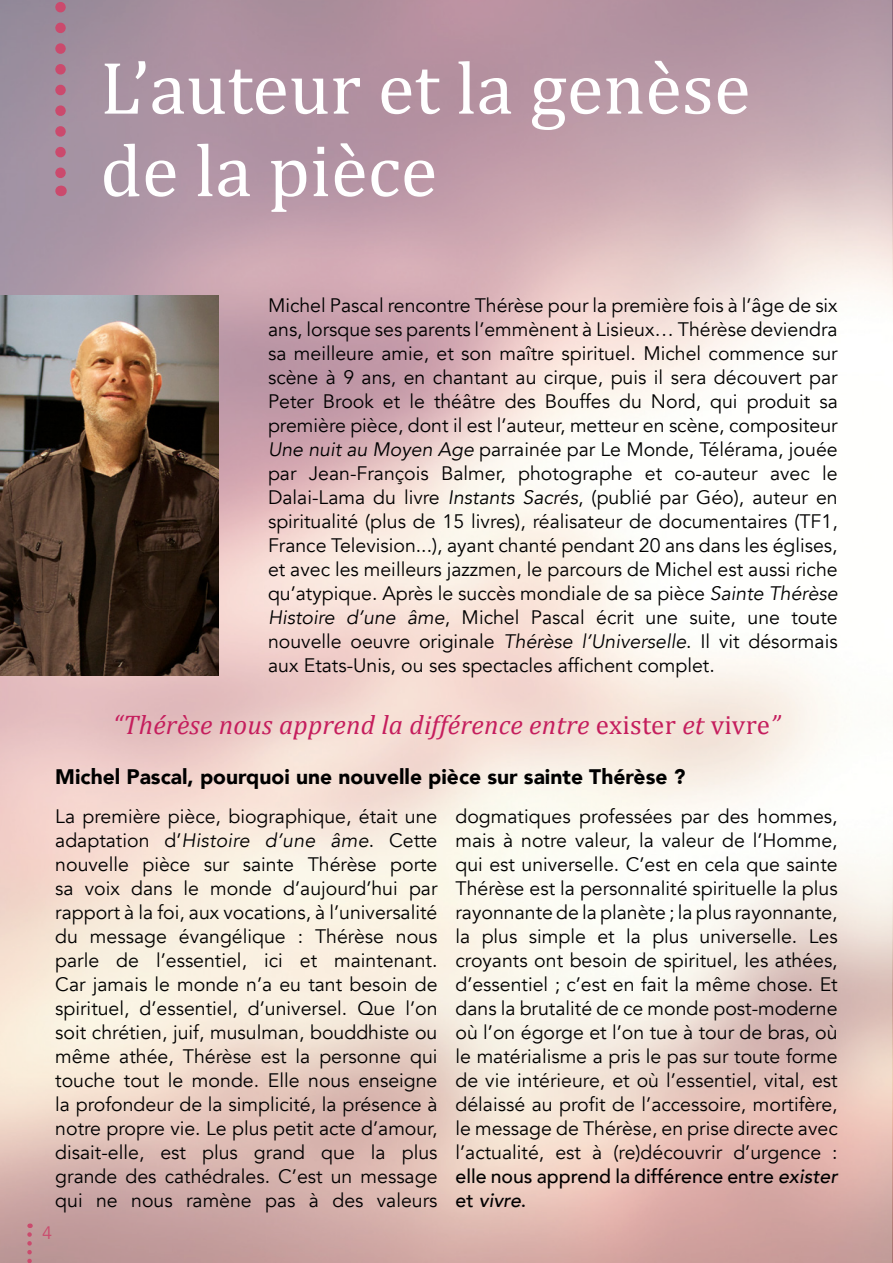
<style>
.page{position:relative;width:893px;height:1263px;background:#fff}
.page>*{position:absolute;margin:0;border:0;box-sizing:border-box;transform-origin:0 0}
.t1{font:75px/82.5px "Cambria";color:#fff}
.t2{font:italic 27px "Cambria";letter-spacing:.01em;color:#c51e5d}
.t3{font:900 21px "Avenir";color:#000}
.t4{font:19.5px/24px "Avenir";color:#000;text-align:justify}
.t5{font:18px "Avenir";color:#cb4a6d}
.s1{font-style:italic}
.s2{font-style:normal}
.s3{font-weight:500}
.s4{font-weight:500;font-style:italic}
</style>
<div class="page">
<img style="left:0;top:0;width:893px;height:1263px">
<svg style="left:27px;top:1234px;width:5px;height:29px"></svg>
<img style="left:0;top:296px;width:218px;height:379px">
<svg style="left:55px;top:0;width:11px;height:196px"></svg>
<h1 class="t1" style="left:100px;top:46px;width:652px">L’auteur et la genèse de la pièce</h1>
<p class="t4" style="left:268px;top:294px;width:571px">Michel Pascal rencontre Thérèse pour la première fois à l’âge de six ans, lorsque ses parents l’emmènent à Lisieux… Thérèse deviendra sa meilleure amie, et son maître spirituel. Michel commence sur scène à 9 ans, en chantant au cirque, puis il sera découvert par Peter Brook et le théâtre des Bouffes du Nord, qui produit sa première pièce, dont il est l’auteur, metteur en scène, compositeur <span class="s1">Une nuit au Moyen Age</span> parrainée par Le Monde, Télérama, jouée par Jean-François Balmer, photographe et co-auteur avec le Dalai-Lama du livre <span class="s1">Instants Sacrés</span>, (publié par Géo), auteur en spiritualité (plus de 15 livres), réalisateur de documentaires (TF1, France Television...), ayant chanté pendant 20 ans dans les églises, et avec les meilleurs jazzmen, le parcours de Michel est aussi riche qu’atypique. Après le succès mondiale de sa pièce <span class="s1">Sainte Thérèse Histoire d’une âme</span>, Michel Pascal écrit une suite, une toute nouvelle oeuvre originale <span class="s1">Thérèse l’Universelle</span>. Il vit désormais aux Etats-Unis, ou ses spectacles affichent complet.</p>
<h2 class="t2" style="left:113px;top:706px;width:669px">“Thérèse nous apprend la différence entre <span class="s2">exister</span> et <span class="s2">vivre</span>”</h2>
<p class="t3" style="left:55px;top:759px;width:632px">Michel Pascal, pourquoi une nouvelle pièce sur sainte Thérèse ?</p>
<p class="t4" style="left:55px;top:804px;width:384px">La première pièce, biographique, était une adaptation d’<span class="s1">Histoire d’une âme</span>. Cette nouvelle pièce sur sainte Thérèse porte sa voix dans le monde d’aujourd’hui par rapport à la foi, aux vocations, à l’universalité du message évangélique : Thérèse nous parle de l’essentiel, ici et maintenant.<br>Car jamais le monde n’a eu tant besoin de spirituel, d’essentiel, d’universel. Que l’on soit chrétien, juif, musulman, bouddhiste ou même athée, Thérèse est la personne qui touche tout le monde. Elle nous enseigne la profondeur de la simplicité, la présence à notre propre vie. Le plus petit acte d’amour, disait-elle, est plus grand que la plus grande des cathédrales. C’est un message qui ne nous ramène pas à des valeurs</p>
<p class="t4" style="left:455px;top:805px;width:384px">dogmatiques professées par des hommes, mais à notre valeur, la valeur de l’Homme, qui est universelle. C’est en cela que sainte Thérèse est la personnalité spirituelle la plus rayonnante de la planète ; la plus rayonnante, la plus simple et la plus universelle. Les croyants ont besoin de spirituel, les athées, d’essentiel ; c’est en fait la même chose. Et dans la brutalité de ce monde post-moderne où l’on égorge et l’on tue à tour de bras, où le matérialisme a pris le pas sur toute forme de vie intérieure, et où l’essentiel, vital, est délaissé au profit de l’accessoire, mortifère, le message de Thérèse, en prise directe avec l’actualité, est à (re)découvrir d’urgence : <span class="s3">elle nous apprend la différence entre</span> <span class="s4">exister </span><span class="s3">et</span> <span class="s4">vivre</span><span class="s3">.</span></p>
<p class="t5" style="left:42px;top:1222px;width:12px">4</p>
</div>
